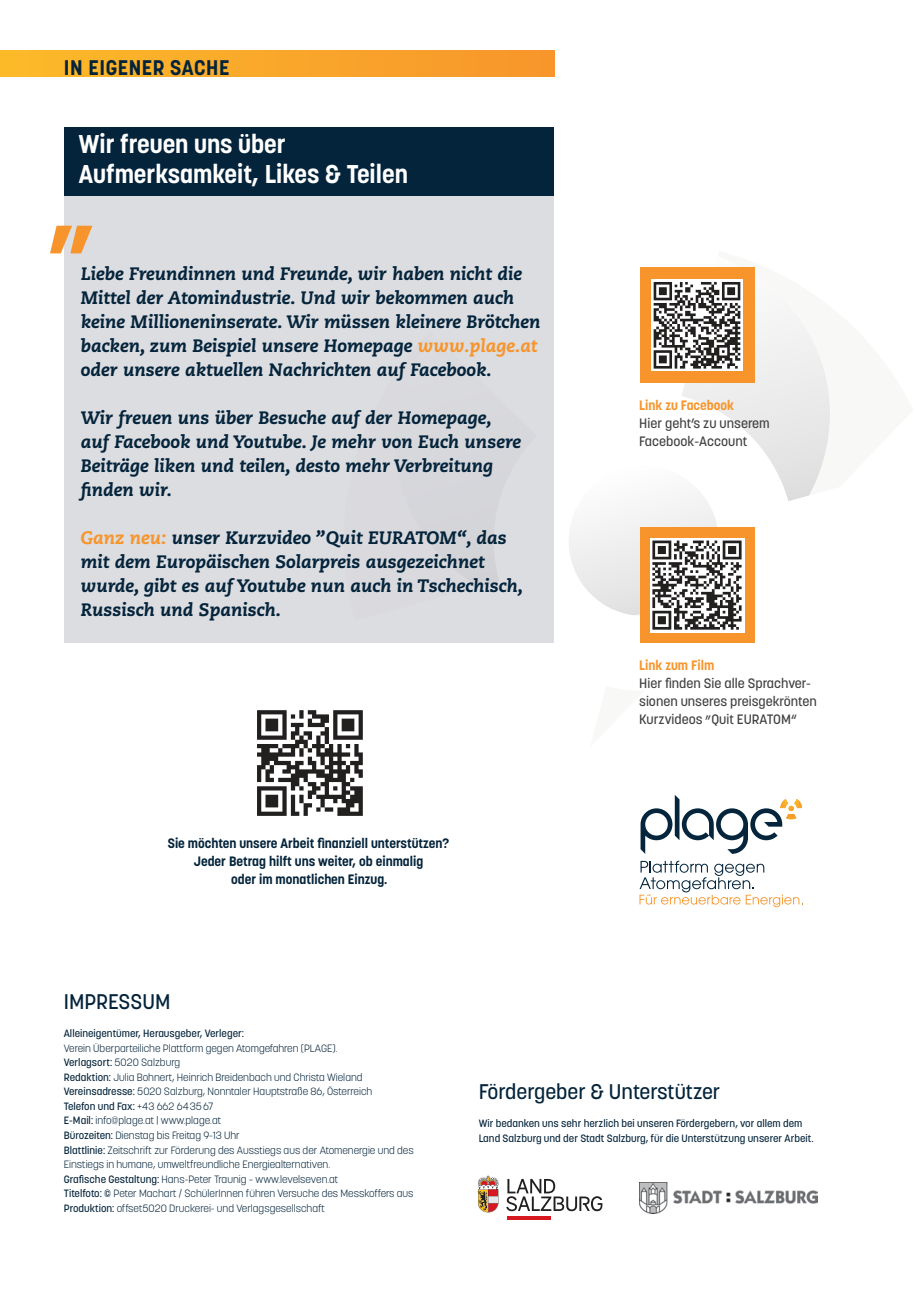
<style>
.page{position:relative;width:915px;height:1297px;background:#fff}
.page>*{position:absolute;margin:0;border:0;box-sizing:border-box;transform-origin:0 0}
.t1{font:800 85.5px "Korolev";color:#f7952c}
.t2{font:700 25.5px/30px "Korolev";color:#fff}
.t3{font:500 21px "Korolev";color:#04243b}
.t4{font:700 21px "Korolev";letter-spacing:.025em;color:#04243b}
.t5{font:italic 800 18px/24px "Caecilia LT Std";color:#04243b}
.t6{font:500 13.5px/18px "Korolev";color:#404041}
.t7{font:700 13.5px/18px "Korolev";color:#04243b;text-align:center}
.t8{font:700 13.5px "Korolev";color:#f7952c}
.t9{font:300 10.5px/14.5px "Korolev";color:#04243b}
.t10{font:500 10.5px/14.5px "Korolev";color:#04243b}
.s1{color:#f7952c}
.s2{font-weight:500}
</style>
<div class="page">
<hr style="left:914px;top:0;width:1px;height:1297px;background:#221f1f">
<svg style="left:788px;top:313px;width:42px;height:188px;fill:#ebecec"></svg>
<img style="left:681px;top:267px;width:107px;height:232px">
<img style="left:0;top:50px;width:554px;height:27px">
<div style="left:639px;top:527px;width:114px;height:116px;background:#f7952c"></div>
<svg style="left:650px;top:538px;width:94px;height:94px"></svg>
<svg style="left:569px;top:458px;width:172px;height:172px"></svg>
<div style="left:639px;top:268px;width:114px;height:115px;background:#f7952c"></div>
<div style="left:650px;top:279px;width:92px;height:92px;background:#fff"></div>
<svg style="left:653px;top:282px;width:87px;height:87px"></svg>
<img style="left:639px;top:1182px;width:177px;height:31px">
<svg style="left:477px;top:1176px;width:21px;height:36px"></svg>
<hr style="left:507px;top:1216px;width:44px;height:4px;background:#d71820">
<svg style="left:506px;top:1179px;width:96px;height:32px"></svg>
<div style="left:64px;top:127px;width:489px;height:515px;background:#dcdde1"></div>
<div style="left:64px;top:127px;width:489px;height:68px;background:#04243b"></div>
<svg style="left:257px;top:710px;width:106px;height:106px"></svg>
<svg style="left:640px;top:795px;width:162px;height:59px"></svg>
<img style="left:782px;top:799px;width:17px;height:12px">
<svg style="left:639px;top:861px;width:161px;height:46px"></svg>
<h3 class="t4" style="left:64px;top:56px;width:167px">IN EIGENER SACHE</h3>
<h2 class="t2" style="left:79px;top:130px;width:330px">Wir freuen uns über<br>Aufmerksamkeit, Likes &amp; Teilen</h2>
<h1 class="t1" style="left:51px;top:182px;width:45px">„</h1>
<p class="t5" style="left:81px;top:262px;width:461px">Liebe Freundinnen und Freunde, wir haben nicht die Mittel der Atomindustrie. Und wir bekommen auch keine Millioneninserate. Wir müssen kleinere Brötchen backen, zum Beispiel unsere Homepage <span class="s1">www.plage.at </span>oder unsere aktuellen Nachrichten auf Facebook.</p>
<h3 class="t5" style="left:81px;top:406px;width:441px">Wir freuen uns über Besuche auf der Homepage, auf Facebook und Youtube. Je mehr von Euch unsere Beiträge liken und teilen, desto mehr Verbreitung finden wir.</h3>
<h3 class="t5" style="left:81px;top:526px;width:232px"><span class="s1">Ganz neu:</span> unser Kurzvideo</h3>
<h3 class="t5" style="left:316px;top:516px;width:12px">„</h3>
<h3 class="t5" style="left:81px;top:526px;width:443px;text-indent:245px">Quit EURATOM“, das mit dem Europäischen Solarpreis ausgezeichnet wurde, gibt es auf Youtube nun auch in Tschechisch, Russisch und Spanisch.</h3>
<p class="t7" style="left:168px;top:834px;width:283px">Sie möchten unsere Arbeit finanziell unterstützen?<br>Jeder Betrag hilft uns weiter, ob einmalig<br>oder im monatlichen Einzug.</p>
<p class="t8" style="left:639px;top:398px;width:96px">Link zu Facebook</p>
<p class="t6" style="left:639px;top:415px;width:132px">Hier geht’s zu unserem<br>Facebook-Account</p>
<p class="t8" style="left:639px;top:658px;width:76px">Link zum Film</p>
<p class="t6" style="left:639px;top:675px;width:179px">Hier finden Sie alle Sprachver&shy;sionen unseres preisgekrönten<br>Kurzvideos „Quit EURATOM“</p>
<h3 class="t3" style="left:64px;top:993px;width:108px">IMPRESSUM</h3>
<p class="t10" style="left:64px;top:1027px;width:182px">Alleineigentümer, Herausgeber, Verleger:</p>
<p class="t9" style="left:64px;top:1041px;width:351px">Verein Überparteiliche Plattform gegen Atomgefahren (PLAGE).<br><span class="s2">Verlagsort:</span> 5020 Salzburg<br><span class="s2">Redaktion:</span> Julia Bohnert, Heinrich Breidenbach und Christa Wieland <span class="s2">Vereinsadresse:</span> 5020 Salzburg, Nonntaler Hauptstraße 86, Österreich<br><span class="s2">Telefon und Fax:</span> +43 662 643567<br><span class="s2">E-Mail:</span> info@plage.at | www.plage.at<br><span class="s2">Bürozeiten:</span> Dienstag bis Freitag 9-13 Uhr<br><span class="s2">Blattlinie:</span> Zeitschrift zur Förderung des Ausstiegs aus der Atomenergie und des Einstiegs in humane, umweltfreundliche Energiealternativen.<br><span class="s2">Grafische Gestaltung:</span> Hans-Peter Traunig – www.levelseven.at<br><span class="s2">Titelfoto: ©</span> Peter Machart / SchülerInnen führen Versuche des Messkoffers aus <span class="s2">Produktion:</span> offset5020 Druckerei- und Verlagsgesellschaft</p>
<h3 class="t3" style="left:478px;top:1083px;width:243px">Fördergeber &amp; Unterstützer</h3>
<p class="t10" style="left:478px;top:1117px;width:336px">Wir bedanken uns sehr herzlich bei unseren Fördergebern, vor allem dem<br>Land Salzburg und der Stadt Salzburg, für die Unterstützung unserer Arbeit.</p>
</div>
